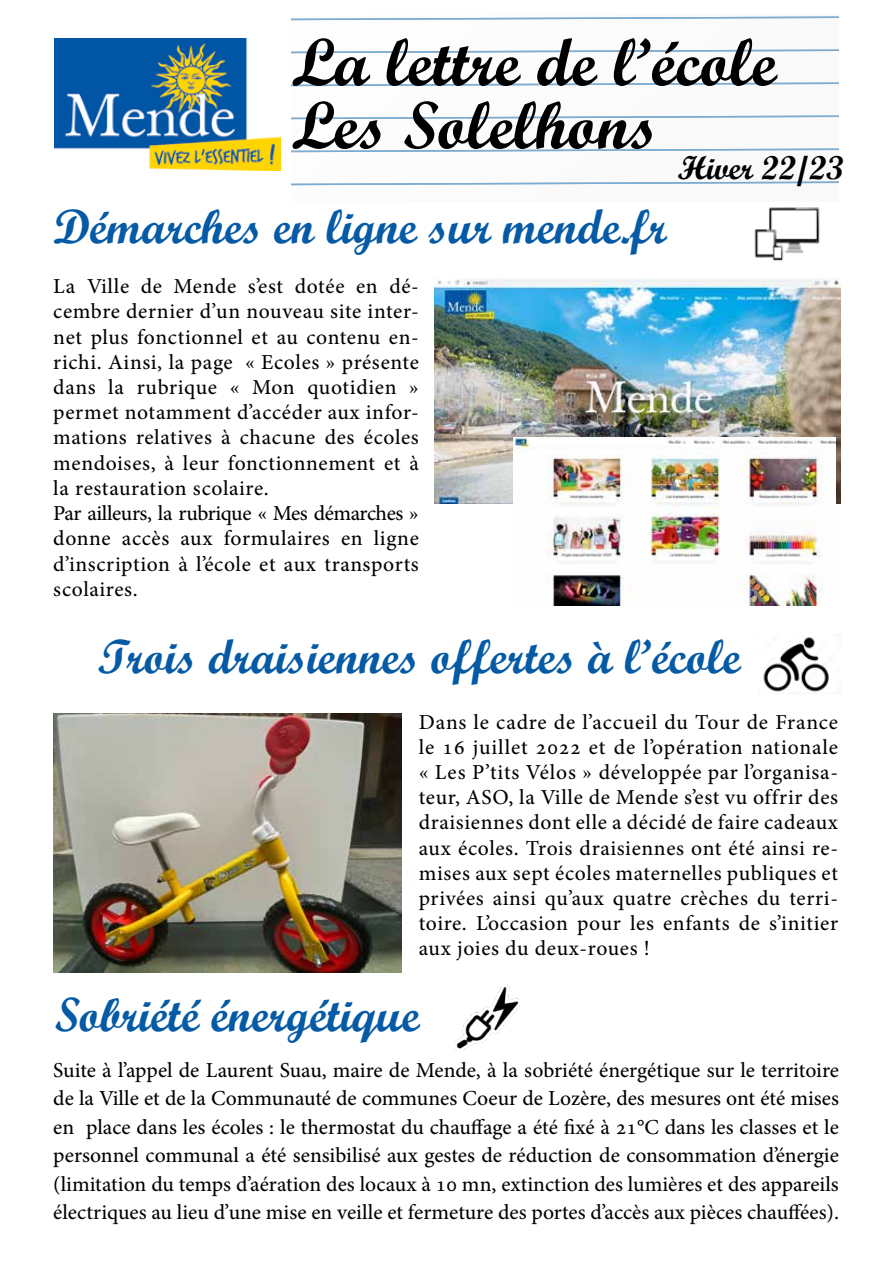
<style>
.page{position:relative;width:893px;height:1263px;background:#fff}
.page>*{position:absolute;margin:0;border:0;box-sizing:border-box;transform-origin:0 0}
.t1{font:67.5px/63px "Script MT Bold";color:#000}
.t2{font:48px "Script MT Bold";color:#055aa6}
.t3{font:21px/25.2px "Adobe Hebrew";letter-spacing:.025em;color:#000;text-align:justify}
</style>
<div class="page">
<svg style="left:291px;top:16px;width:548px;height:5px"></svg>
<svg style="left:291px;top:49px;width:548px;height:5px"></svg>
<svg style="left:291px;top:82px;width:548px;height:5px"></svg>
<svg style="left:291px;top:115px;width:548px;height:5px"></svg>
<svg style="left:291px;top:148px;width:548px;height:5px"></svg>
<svg style="left:291px;top:181px;width:548px;height:5px"></svg>
<img style="left:54px;top:38px;width:226px;height:132px">
<img style="left:53px;top:713px;width:349px;height:260px">
<img style="left:455px;top:984px;width:66px;height:66px">
<img style="left:434px;top:278px;width:406px;height:226px">
<img style="left:763px;top:637px;width:66px;height:57px">
<img style="left:754px;top:207px;width:66px;height:54px">
<img style="left:514px;top:438px;width:322px;height:168px">
<h1 class="t1" style="left:291px;top:30px;width:554px">La lettre de l’école<br>Les Solelhons <sub>Hiver</sub> <sub>22/23</sub></h1>
<h2 class="t2" style="left:53px;top:198px;width:615px">Démarches en ligne sur mende.fr</h2>
<p class="t3" style="left:53px;top:274px;width:367px;text-align:left">La Ville de Mende s’est dotée en dé&shy;cembre dernier d’un nouveau site inter&shy;net plus fonctionnel et au contenu en&shy;richi. Ainsi, la page « Ecoles » présente dans la rubrique « Mon quotidien » permet notamment d’accéder aux infor&shy;mations relatives à chacune des écoles mendoises, à leur fonctionnement et à la restauration scolaire.<br>Par ailleurs, la rubrique « Mes démarches » donne accès aux formulaires en ligne d’inscription à l’école et aux transports scolaires.</p>
<h2 class="t2" style="left:98px;top:627px;width:644px">Trois draisiennes offertes à l’école</h2>
<p class="t3" style="left:419px;top:709px;width:421px">Dans le cadre de l’accueil du Tour de France le 16 juillet 2022 et de l’opération nationale « Les P’tits Vélos » développée par l’organisa&shy;teur, ASO, la Ville de Mende s’est vu offrir des draisiennes dont elle a décidé de faire cadeaux aux écoles. Trois draisiennes ont été ainsi re&shy;mises aux sept écoles maternelles publiques et privées ainsi qu’aux quatre crèches du terri&shy;toire. L’occasion pour les enfants de s’initier aux joies du deux-roues !</p>
<h2 class="t2" style="left:55px;top:985px;width:367px">Sobriété énergétique</h2>
<p class="t3" style="left:53px;top:1056px;width:787px;line-height:28.5px">Suite à l’appel de Laurent Suau, maire de Mende, à la sobriété énergétique sur le territoire de la Ville et de la Communauté de communes Coeur de Lozère, des mesures ont été mises en place dans les écoles : le thermostat du chauffage a été fixé à 21°C dans les classes et le personnel communal a été sensibilisé aux gestes de réduction de consommation d’énergie (limitation du temps d’aération des locaux à 10 mn, extinction des lumières et des appareils électriques au lieu d’une mise en veille et fermeture des portes d’accès aux pièces chauffées).</p>
</div>
